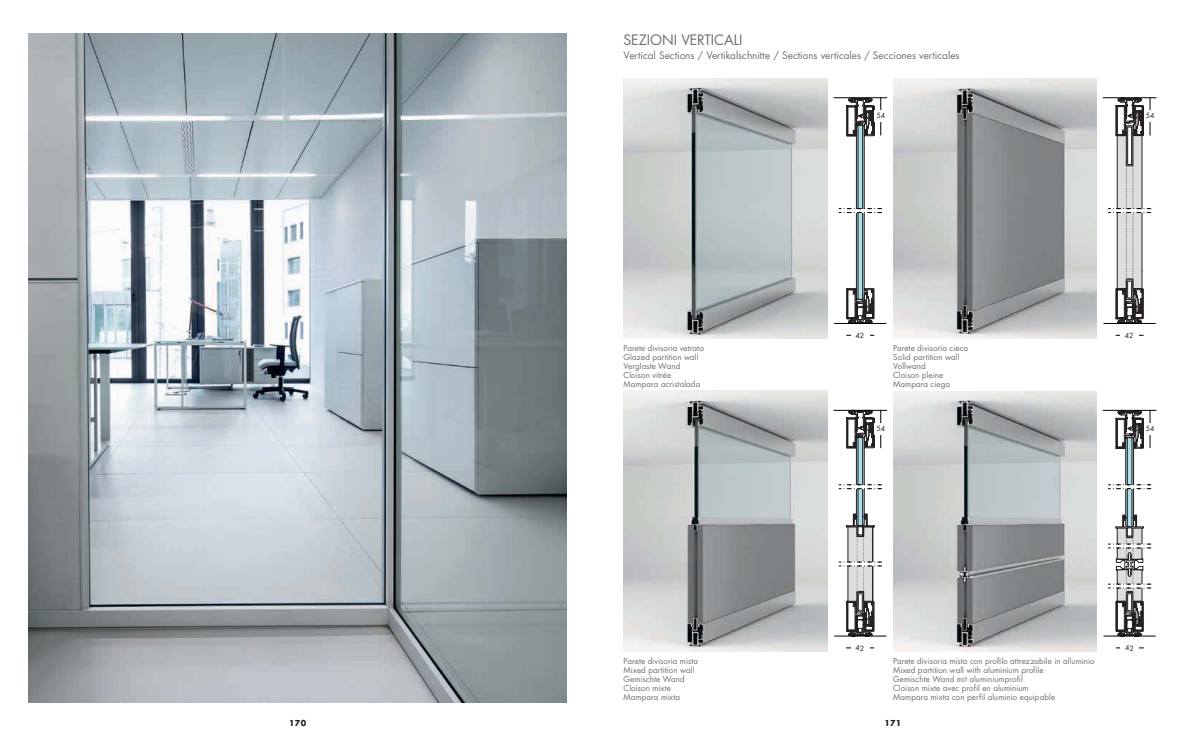
<style>
.page{position:relative;width:1191px;height:737px;background:#fff}
.page>*{position:absolute;margin:0;border:0;box-sizing:border-box;transform-origin:0 0}
.t1{font:14px "Futura";letter-spacing:-.005em;color:#6d6e70}
.t2{font:10px "Futura";color:#6d6e70}
.t3{font:8px/8.9px "Futura";letter-spacing:.005em;color:#6d6e70}
.t4{font:700 8px "Futura";letter-spacing:.04em;color:#231f20}
.t5{font:7px "Futura";color:#231f20}
</style>
<div class="page">
<img style="left:624px;top:78px;width:204px;height:261px">
<img style="left:624px;top:391px;width:204px;height:261px">
<img style="left:893px;top:78px;width:204px;height:261px">
<img style="left:893px;top:391px;width:204px;height:260px">
<hr style="left:834px;top:97px;width:53px;height:1px;background:#000">
<hr style="left:835px;top:323px;width:51px;height:1px;background:#000">
<hr style="left:834px;top:410px;width:53px;height:1px;background:#000">
<hr style="left:835px;top:636px;width:51px;height:1px;background:#000">
<svg style="left:839px;top:410px;width:43px;height:227px"></svg>
<hr style="left:1103px;top:97px;width:53px;height:1px;background:#000">
<hr style="left:1104px;top:323px;width:51px;height:1px;background:#000">
<hr style="left:1103px;top:410px;width:53px;height:1px;background:#000">
<hr style="left:1104px;top:636px;width:51px;height:1px;background:#000">
<img style="left:28px;top:34px;width:539px;height:669px">
<svg style="left:839px;top:98px;width:48px;height:238px"></svg>
<svg style="left:846px;top:647px;width:28px;height:2px"></svg>
<svg style="left:1108px;top:97px;width:49px;height:552px"></svg>
<h1 class="t1" style="left:624px;top:33px;width:120px">SEZIONI VERTICALI</h1>
<p class="t2" style="left:624px;top:51px;width:337px">Vertical Sections / Vertikalschnitte / Sections verticales / Secciones verticales</p>
<p class="t5" style="left:876px;top:113px;width:10px">54</p>
<p class="t5" style="left:1146px;top:113px;width:10px">54</p>
<p class="t3" style="left:624px;top:344px;width:82px">Parete divisoria vetrata<br>Glazed partition wall<br>Verglaste Wand<br>Cloison vitrée<br>Mampara acristalada</p>
<p class="t3" style="left:893px;top:344px;width:77px">Parete divisoria cieca<br>Solid partition wall<br>Vollwand<br>Cloison pleine<br>Mampara ciega</p>
<p class="t5" style="left:876px;top:425px;width:10px">54</p>
<p class="t5" style="left:1146px;top:425px;width:10px">54</p>
<p class="t3" style="left:624px;top:657px;width:76px">Parete divisoria mista<br>Mixed partition wall<br>Gemischte Wand<br>Cloison mixte<br>Mampara mixta</p>
<p class="t3" style="left:893px;top:657px;width:203px">Parete divisoria mista con profilo attrezzabile in alluminio Mixed partition wall with aluminium profile<br>Gemischte Wand mit aluminiumprofil<br>Cloison mixte avec profil en aluminium<br>Mampara mixta con perfil aluminio equipable</p>
<p class="t4" style="left:289px;top:719px;width:19px">170</p>
<p class="t4" style="left:884px;top:719px;width:19px">171</p>
</div>
